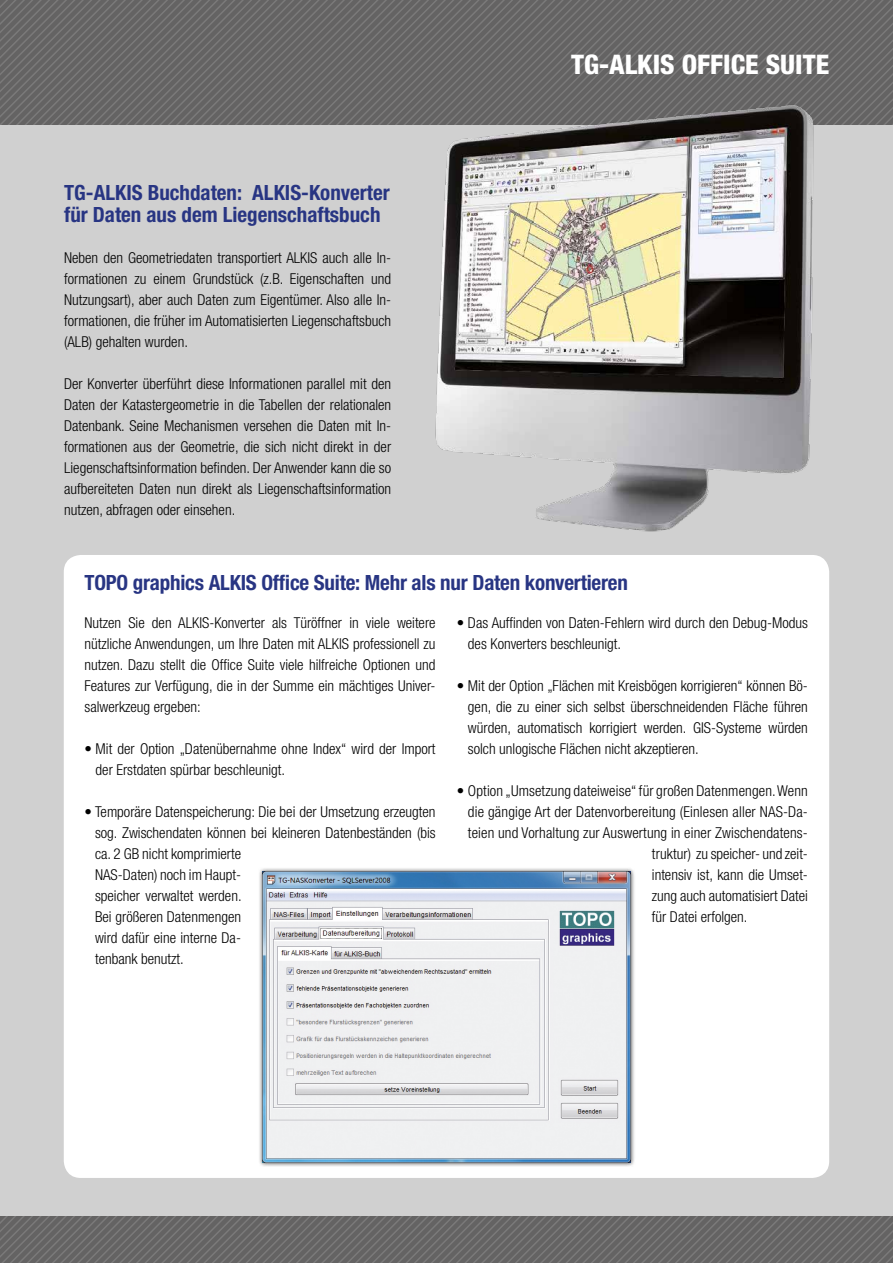
<style>
.page{position:relative;width:893px;height:1263px;background:#d0d0d0}
.page>*{position:absolute;margin:0;border:0;box-sizing:border-box;transform-origin:0 0}
.t1{font:800 condensed 27px "Helvetica Neue LT";color:#fff}
.t2{font:700 condensed 21px/22.5px "Helvetica Neue LT";color:#283583}
.t3{font:300 condensed 15px/21px "Helvetica Neue LT";color:#000;text-align:justify}
</style>
<div class="page">
<div style="left:64px;top:555px;width:765px;height:623px;background:#fff;border-radius:17px"></div>
<div style="left:258px;top:867px;width:377px;height:300px;background:#000;opacity:.75"></div>
<img style="left:262px;top:871px;width:369px;height:291px">
<svg style="left:37px;top:1px;width:856px;height:124px"></svg>
<svg style="left:41px;top:5px;width:852px;height:120px"></svg>
<svg style="left:46px;top:9px;width:847px;height:116px"></svg>
<svg style="left:50px;top:13px;width:843px;height:112px"></svg>
<svg style="left:54px;top:18px;width:839px;height:107px"></svg>
<svg style="left:58px;top:22px;width:835px;height:103px"></svg>
<svg style="left:63px;top:26px;width:830px;height:99px"></svg>
<svg style="left:67px;top:30px;width:826px;height:95px"></svg>
<svg style="left:71px;top:34px;width:822px;height:91px"></svg>
<svg style="left:75px;top:39px;width:818px;height:86px"></svg>
<svg style="left:79px;top:43px;width:814px;height:82px"></svg>
<svg style="left:84px;top:47px;width:809px;height:78px"></svg>
<svg style="left:88px;top:51px;width:805px;height:74px"></svg>
<svg style="left:92px;top:55px;width:801px;height:70px"></svg>
<svg style="left:96px;top:60px;width:797px;height:65px"></svg>
<svg style="left:100px;top:64px;width:793px;height:61px"></svg>
<svg style="left:105px;top:68px;width:788px;height:57px"></svg>
<svg style="left:0;top:1217px;width:893px;height:46px"></svg>
<img style="left:423px;top:66px;width:410px;height:499px">
<h2 class="t2" style="left:64px;top:181px;width:327px">TG-ALKIS Buchdaten: ALKIS-Konverter für Daten aus dem Liegenschaftsbuch</h2>
<p class="t3" style="left:64px;top:247px;width:329px">Neben den Geometriedaten transportiert ALKIS auch alle In&shy;formationen zu einem Grundstück (z.B. Eigenschaften und Nutzungsart), aber auch Daten zum Eigentümer. Also alle In&shy;formationen, die früher im Automatisierten Liegenschaftsbuch (ALB) gehalten wurden.</p>
<p class="t3" style="left:64px;top:373px;width:329px">Der Konverter überführt diese Informationen parallel mit den Daten der Katastergeometrie in die Tabellen der relationalen Datenbank. Seine Mechanismen versehen die Daten mit In&shy;formationen aus der Geometrie, die sich nicht direkt in der Liegenschaftsinformation befinden. Der Anwender kann die so aufbereiteten Daten nun direkt als Liegenschaftsinformation nutzen, abfragen oder einsehen.</p>
<h1 class="t1" style="left:571px;top:47px;width:259px">TG-ALKIS OFFICE SUITE</h1>
<h2 class="t2" style="left:85px;top:571px;width:545px">TOPO graphics ALKIS Office Suite: Mehr als nur Daten konvertieren</h2>
<p class="t3" style="left:85px;top:613px;width:353px">Nutzen Sie den ALKIS-Konverter als Türöffner in viele weitere nützliche Anwendungen, um Ihre Daten mit ALKIS professionell zu nutzen. Dazu stellt die Office Suite viele hilfreiche Optionen und Features zur Verfügung, die in der Summe ein mächtiges Univer&shy;salwerkzeug ergeben:</p>
<p class="t3" style="left:96px;top:739px;width:341px;text-indent:-11px">• Mit der Option „Datenübernahme ohne Index“ wird der Import der Erstdaten spürbar beschleunigt.</p>
<p class="t3" style="left:95px;top:802px;width:342px;text-align:left;text-indent:-11px">• Temporäre Datenspeicherung: Die bei der Umsetzung erzeugten sog. Zwischendaten können bei kleineren Datenbeständen (bis ca. 2 GB nicht komprimierte<br>NAS-Daten) noch im Haupt-<br>speicher verwaltet werden.<br>Bei größeren Datenmengen<br>wird dafür eine interne Da-<br>tenbank benutzt.</p>
<p class="t3" style="left:468px;top:613px;width:341px;text-indent:-11px">• Das Auffinden von Daten-Fehlern wird durch den Debug-Modus des Konverters beschleunigt.</p>
<p class="t3" style="left:468px;top:676px;width:341px;text-indent:-11px">• Mit der Option „Flächen mit Kreisbögen korrigieren“ können Bö&shy;gen, die zu einer sich selbst überschneidenden Fläche führen würden, automatisch korrigiert werden. GIS-Systeme würden solch unlogische Flächen nicht akzeptieren.</p>
<p class="t3" style="left:457px;top:781px;width:353px">• Option „Umsetzung dateiweise“ für großen Datenmengen. Wenn</p>
<p class="t3" style="left:468px;top:802px;width:341px">die gängige Art der Datenvorbereitung (Einlesen aller NAS-Da-</p>
<p class="t3" style="left:468px;top:823px;width:341px">teien und Vorhaltung zur Auswertung in einer Zwischendatens-</p>
<p class="t3" style="left:652px;top:844px;width:158px">truktur) zu speicher- und zeit-</p>
<p class="t3" style="left:652px;top:865px;width:158px">intensiv ist, kann die Umset-</p>
<p class="t3" style="left:652px;top:886px;width:158px">zung auch automatisiert Datei</p>
<p class="t3" style="left:652px;top:907px;width:97px">für Datei erfolgen.</p>
</div>
